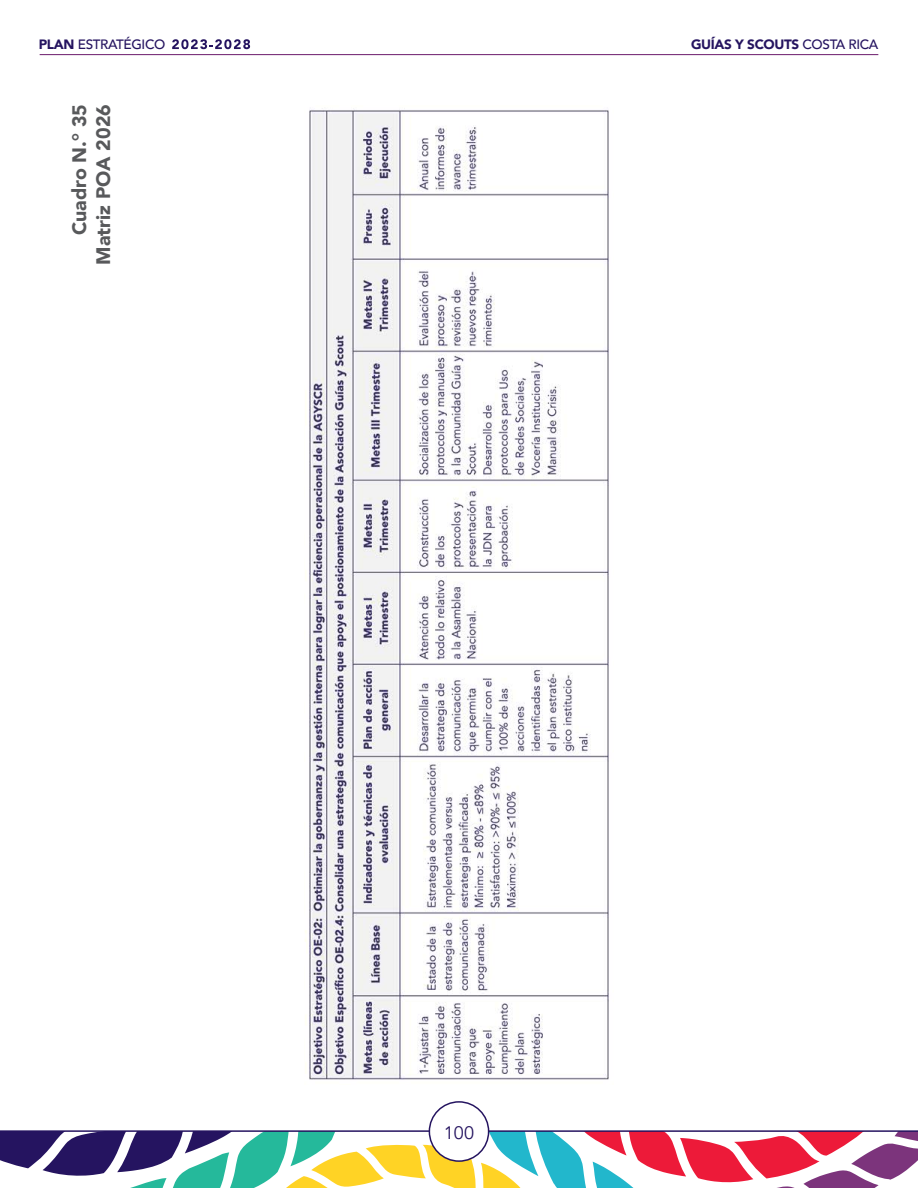
<style>
.page{position:relative;width:918px;height:1188px;background:#fff}
.page>*{position:absolute;margin:0;border:0;box-sizing:border-box;transform-origin:0 0}
.t1{font:900 19.5px/24px "Avenir";color:#58595b;text-align:right}
.t2{font:18px "Avenir";color:#251460}
.t3{font:900 13.5px "Avenir";letter-spacing:-.025em;color:#251460}
.t4{font:500 13.5px "Avenir";letter-spacing:-.025em;color:#251460}
.s1{font-weight:900}
.s2{font-weight:500}
</style>
<div class="page">
<svg style="left:0;top:1132px;width:918px;height:56px"></svg>
<svg style="left:172px;top:39px;width:78px;height:10px"></svg>
<hr style="left:40px;top:54px;width:838px;height:1px;background:#7c347c">
<hr style="left:0;top:1130px;width:918px;height:2px;background:#251460">
<svg style="left:429px;top:1102px;width:60px;height:59px"></svg>
<div style="left:429px;top:1101px;width:60px;height:61px;border:2px solid #251460;border-radius:50%"></div>
<div style="left:435px;top:1107px;width:48px;height:49px;background:#fff;border-radius:50%"></div>
<img style="left:305px;top:110px;width:304px;height:970px">
<p class="t4" style="left:39px;top:33px;width:128px"><span class="s1">PLAN</span> ESTRATÉGICO</p>
<p class="t3" style="left:691px;top:33px;width:189px">GUÍAS Y SCOUTS <span class="s2">COSTA RICA</span></p>
<p class="t1" style="left:67px;top:265px;width:162px;rotate:-90deg">Cuadro N.° 35<br>Matriz POA 2026</p>
<p class="t2" style="left:444px;top:1122px;width:32px">100</p>
</div>
